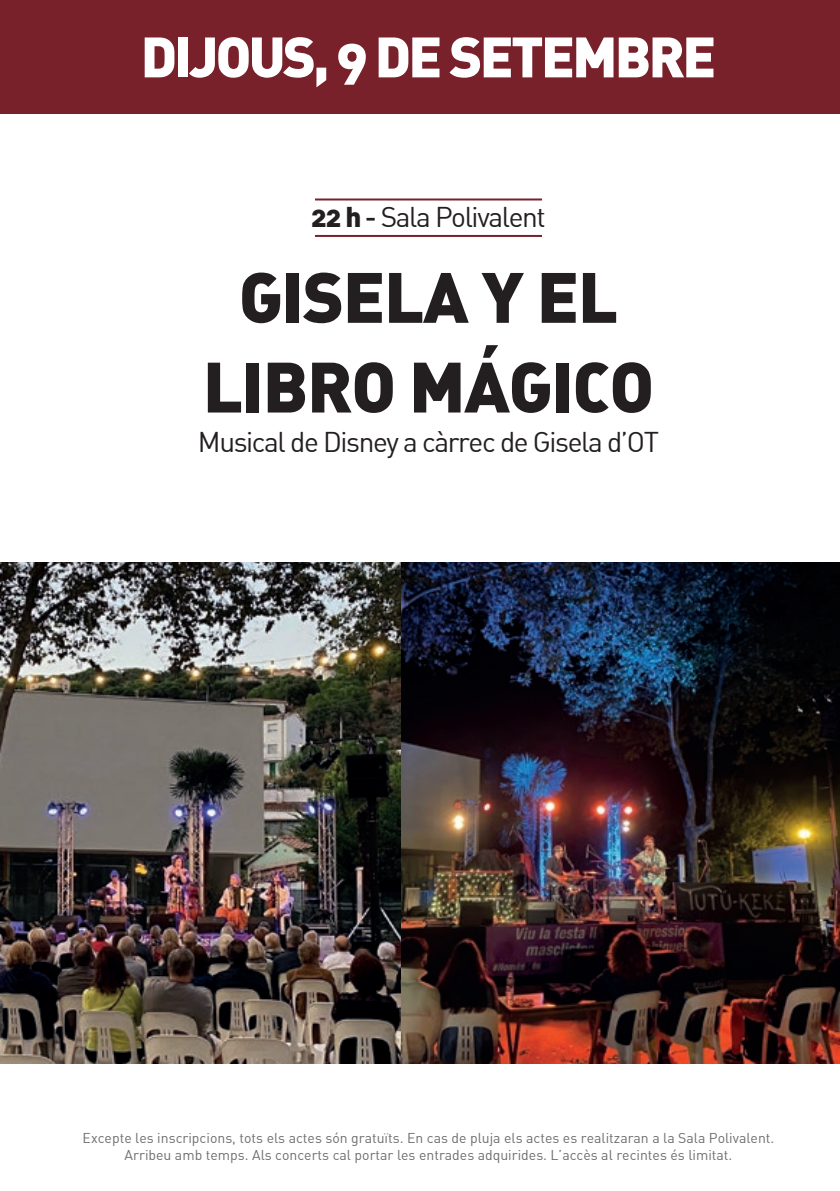
<style>
.page{position:relative;width:840px;height:1191px;background:#fff}
.page>*{position:absolute;margin:0;border:0;box-sizing:border-box;transform-origin:0 0}
.t1{font:900 70px "DIN Alternate";letter-spacing:-.02em;color:#231f20}
.t2{font:900 56px "DIN Alternate";letter-spacing:-.05em;color:#fff}
.t3{font:28px "DIN Alternate";letter-spacing:-.05em;color:#231f20}
.t4{font:14px "DIN Alternate";color:#6c6d70}
.s1{font-weight:900}
.s2{font-family:"DIN";font-weight:500}
</style>
<div class="page">
<div style="left:0;top:0;width:839px;height:113px;background:#79212b"></div>
<hr style="left:315px;top:198px;width:226px;height:2px;background:#79212b">
<hr style="left:315px;top:235px;width:226px;height:2px;background:#79212b">
<img style="left:400px;top:563px;width:439px;height:500px">
<img style="left:0;top:563px;width:400px;height:500px">
<p class="t2" style="left:141px;top:20px;width:577px">DIJOUS, 9 DE SETEMBRE</p>
<p class="t3" style="left:311px;top:200px;width:236px"><span class="s1">22 h</span> <span class="s2">-</span> Sala Polivalent</p>
<p class="t1" style="left:239px;top:251px;width:381px">GISELA Y EL</p>
<p class="t1" style="left:203px;top:340px;width:452px">LIBRO MÁGICO</p>
<p class="t3" style="left:198px;top:424px;width:462px">Musical de Disney a càrrec de Gisela d’OT</p>
<p class="t4" style="left:83px;top:1129px;width:692px">Excepte les inscripcions, tots els actes són gratuïts. En cas de pluja els actes es realitzaran a la Sala Polivalent.</p>
<p class="t4" style="left:125px;top:1146px;width:609px">Arribeu amb temps. Als concerts cal portar les entrades adquirides. L’accès al recintes és limitat.</p>
</div>
